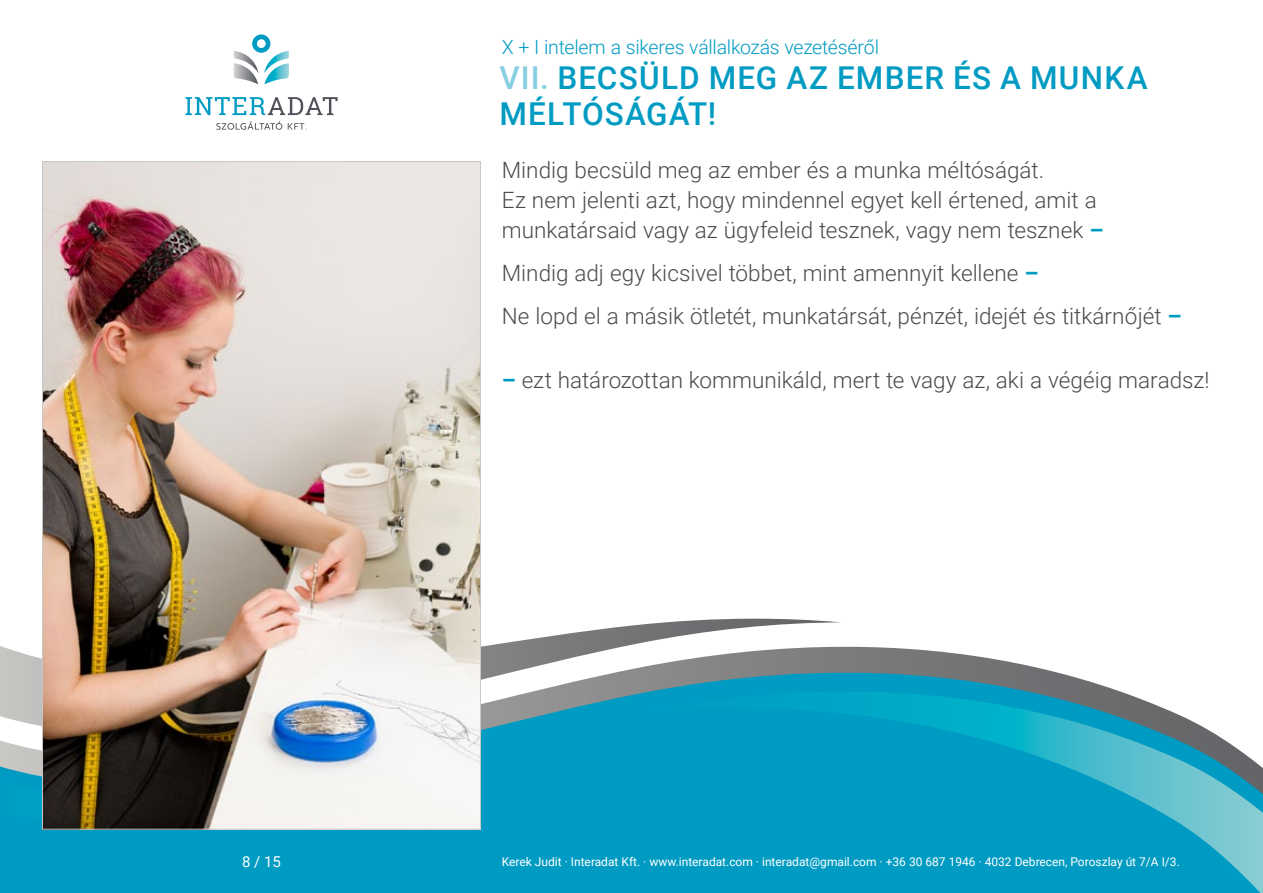
<style>
.page{position:relative;width:1263px;height:893px;background:#fff}
.page>*{position:absolute;margin:0;border:0;box-sizing:border-box;transform-origin:0 0}
.t1{font:500 31.5px/36px "Roboto";letter-spacing:.035em;color:#009bc2}
.t2{font:300 22.5px/30px "Roboto";color:#4b4b4d}
.t3{font:300 19.5px "Roboto";letter-spacing:-.01em;color:#009bc2}
.t4{font:15px "Roboto";color:#fff}
.t5{font:12px "Roboto";color:#fff}
.s1{color:#87cee0}
.s2{font-weight:700;color:#009bc2}
</style>
<div class="page">
<div style="left:0;top:646px;width:861px;height:247px;background:#009bc2"></div>
<svg style="left:368px;top:647px;width:751px;height:184px"></svg>
<svg style="left:0;top:781px;width:368px;height:59px"></svg>
<svg style="left:639px;top:691px;width:624px;height:202px"></svg>
<svg style="left:0;top:619px;width:845px;height:162px"></svg>
<svg style="left:234px;top:34px;width:55px;height:50px"></svg>
<svg style="left:216px;top:121px;width:66px;height:9px"></svg>
<svg style="left:288px;top:123px;width:18px;height:7px"></svg>
<svg style="left:185px;top:97px;width:153px;height:18px"></svg>
<img style="left:44px;top:163px;width:435px;height:665px">
<p class="t3" style="left:502px;top:33px;width:379px">X + I intelem a sikeres vállalkozás vezetéséről</p>
<h1 class="t1" style="left:499px;top:59px;width:649px"><span class="s1">VII.</span> BECSÜLD MEG AZ EMBER ÉS A MUNKA<br>MÉLTÓSÁGÁT!</h1>
<p class="t2" style="left:502px;top:155px;width:603px">Mindig becsüld meg az ember és a munka méltóságát.<br>Ez nem jelenti azt, hogy mindennel egyet kell értened, amit a munkatársaid vagy az ügyfeleid tesznek, vagy nem tesznek <span class="s2">–</span></p>
<p class="t2" style="left:502px;top:251px;width:681px;line-height:42.8px">Mindig adj egy kicsivel többet, mint amennyit kellene <span class="s2">–<br></span>Ne lopd el a másik ötletét, munkatársát, pénzét, idejét és titkárnőjét <span class="s2">–</span></p>
<p class="t2" style="left:502px;top:364px;width:709px"><span class="s2">–</span> ezt határozottan kommunikáld, mert te vagy az, aki a végéig maradsz!</p>
<p class="t4" style="left:242px;top:851px;width:40px">8 / 15</p>
<p class="t5" style="left:502px;top:853px;width:679px">Kerek Judit · Interadat Kft. · www.interadat.com · interadat@gmail.com · +36 30 687 1946 · 4032 Debrecen, Poroszlay út 7/A I/3.</p>
</div>
